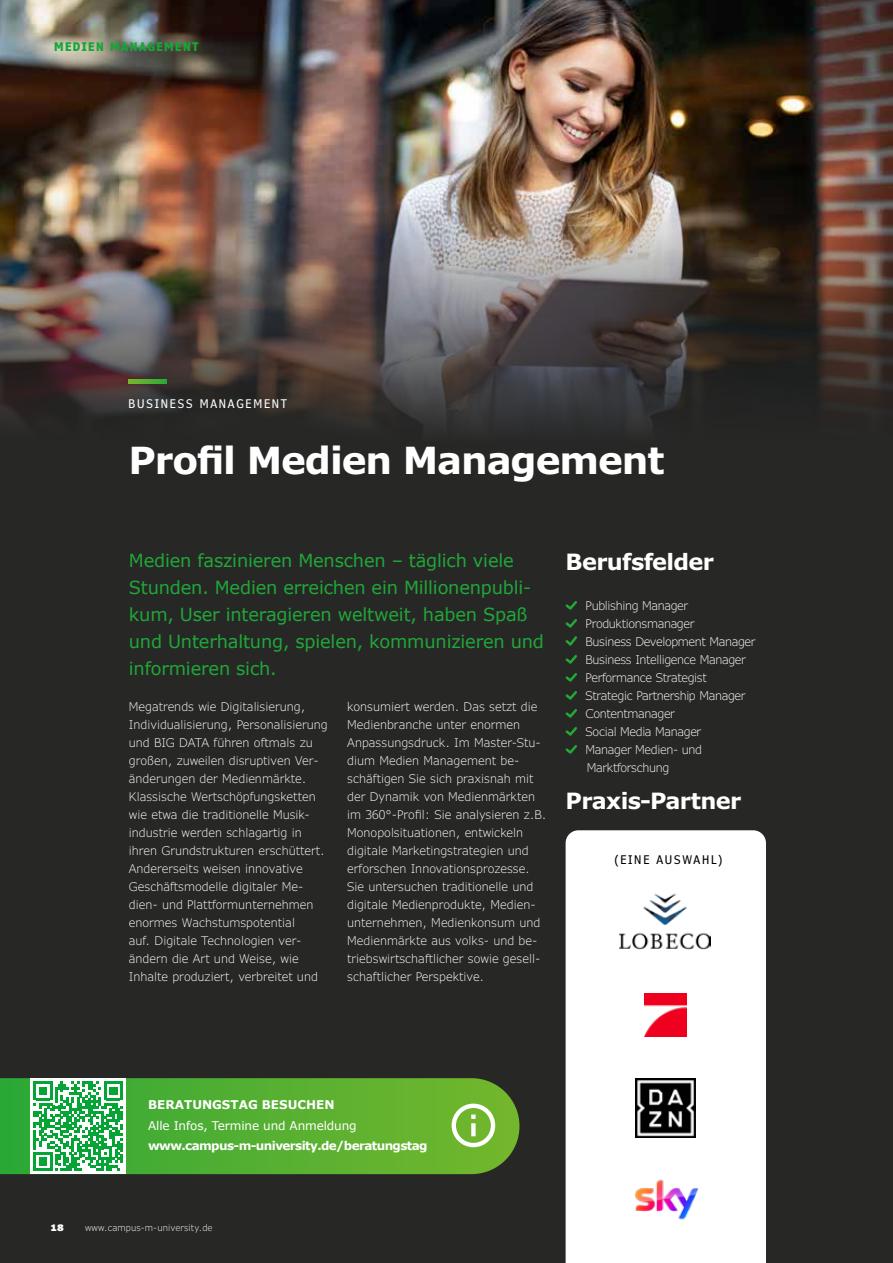
<style>
.page{position:relative;width:893px;height:1263px;background:#272726}
.page>*{position:absolute;margin:0;border:0;box-sizing:border-box;transform-origin:0 0}
.t1{font:700 37.5px "Verdana Pro";letter-spacing:-.03em;color:#fff}
.t2{font:700 22.5px "Verdana Pro";letter-spacing:-.03em;color:#fff}
.t3{font:18px/27px "Verdana";letter-spacing:-.01em;color:#20a739}
.t4{font:300 12px/18px "Verdana Pro";color:#fff}
.t5{font:300 12px/18px "Verdana Pro";letter-spacing:-.03em;color:#fff}
.t6{font:700 12px "Verdana";letter-spacing:-.05em;color:#fff}
.t7{font:12px "Verdana";letter-spacing:-.01em;color:#fff}
.t8{font:700 12px "Verdana";color:#fff}
.t9{font:condensed 12px "Verdana Pro";letter-spacing:.15em;color:#fff}
.t10{font:700 condensed 12px "Verdana Pro";letter-spacing:.125em;color:#18a637}
.t11{font:condensed 12px "Verdana Pro";letter-spacing:.15em;color:#000}
.t12{font:300 9px "Verdana Pro";letter-spacing:.01em;color:#fff}
.t13{font:900 9px "Verdana Pro";color:#fff}
</style>
<div class="page">
<img style="left:0;top:0;width:893px;height:429px">
<svg style="left:129px;top:380px;width:38px;height:4px"></svg>
<svg style="left:565px;top:601px;width:12px;height:153px"></svg>
<div style="left:566px;top:830px;width:200px;height:433px;background:#fff"></div>
<img style="left:620px;top:872px;width:91px;height:91px">
<img style="left:622px;top:1174px;width:87px;height:49px">
<img style="left:635px;top:1078px;width:60px;height:60px">
<img style="left:644px;top:994px;width:43px;height:42px">
<svg style="left:0;top:1078px;width:519px;height:96px;background:#54ad30"></svg>
<svg style="left:432px;top:1103px;width:63px;height:44px;background:#8cc55b"></svg>
<div style="left:30px;top:1078px;width:96px;height:96px;background:#fff"></div>
<svg style="left:33px;top:1081px;width:90px;height:90px"></svg>
<p class="t10" style="left:54px;top:38px;width:146px">MEDIEN MANAGEMENT</p>
<p class="t9" style="left:129px;top:396px;width:160px">BUSINESS MANAGEMENT</p>
<h1 class="t1" style="left:129px;top:436px;width:537px">Profil Medien Management</h1>
<h3 class="t3" style="left:129px;top:547px;width:417px">Medien faszinieren Menschen – täglich viele Stunden. Medien erreichen ein Millionenpubli&shy;kum, User interagieren weltweit, haben Spaß und Unterhaltung, spielen, kommunizieren und informieren sich.</h3>
<p class="t4" style="left:129px;top:697px;width:200px">Megatrends wie Digitalisierung, Individualisierung, Personalisierung und BIG DATA führen oftmals zu großen, zuweilen disruptiven Ver&shy;änderungen der Medienmärkte.<br>Klassische Wertschöpfungsketten wie etwa die traditionelle Musik&shy;industrie werden schlagartig in ihren Grundstrukturen erschüttert.<br>Andererseits weisen innovative Geschäftsmodelle digitaler Me&shy;dien- und Plattformunternehmen enormes Wachstumspotential<br>auf. Digitale Technologien ver&shy;ändern die Art und Weise, wie Inhalte produziert, verbreitet und</p>
<p class="t4" style="left:347px;top:697px;width:201px">konsumiert werden. Das setzt die Medienbranche unter enormen Anpassungsdruck. Im Master-Stu&shy;dium Medien Management be&shy;schäftigen Sie sich praxisnah mit der Dynamik von Medienmärkten im 360°-Profil: Sie analysieren z.B.<br>Monopolsituationen, entwickeln digitale Marketingstrategien und erforschen Innovationsprozesse.<br>Sie untersuchen traditionelle und digitale Medienprodukte, Medien&shy;unternehmen, Medienkonsum und Medienmärkte aus volks- und be&shy;triebswirtschaftlicher sowie gesell&shy;schaftlicher Perspektive.</p>
<h2 class="t2" style="left:566px;top:547px;width:150px">Berufsfelder</h2>
<p class="t5" style="left:586px;top:596px;width:171px">Publishing Manager<br>Produktionsmanager<br>Business Development Manager<br>Business Intelligence Manager<br>Performance Strategist<br>Strategic Partnership Manager<br>Contentmanager<br>Social Media Manager<br>Manager Medien- und<br>Marktforschung</p>
<h2 class="t2" style="left:566px;top:786px;width:177px">Praxis-Partner</h2>
<p class="t11" style="left:615px;top:852px;width:109px">(EINE AUSWAHL)</p>
<p class="t8" style="left:148px;top:1097px;width:188px">BERATUNGSTAG BESUCHEN</p>
<p class="t7" style="left:148px;top:1118px;width:210px">Alle Infos, Termine und Anmeldung</p>
<p class="t6" style="left:148px;top:1138px;width:281px">www.campus-m-university.de/beratungstag</p>
<p class="t13" style="left:51px;top:1221px;width:15px">18</p>
<p class="t12" style="left:85px;top:1221px;width:129px">www.campus-m-university.de</p>
</div>
